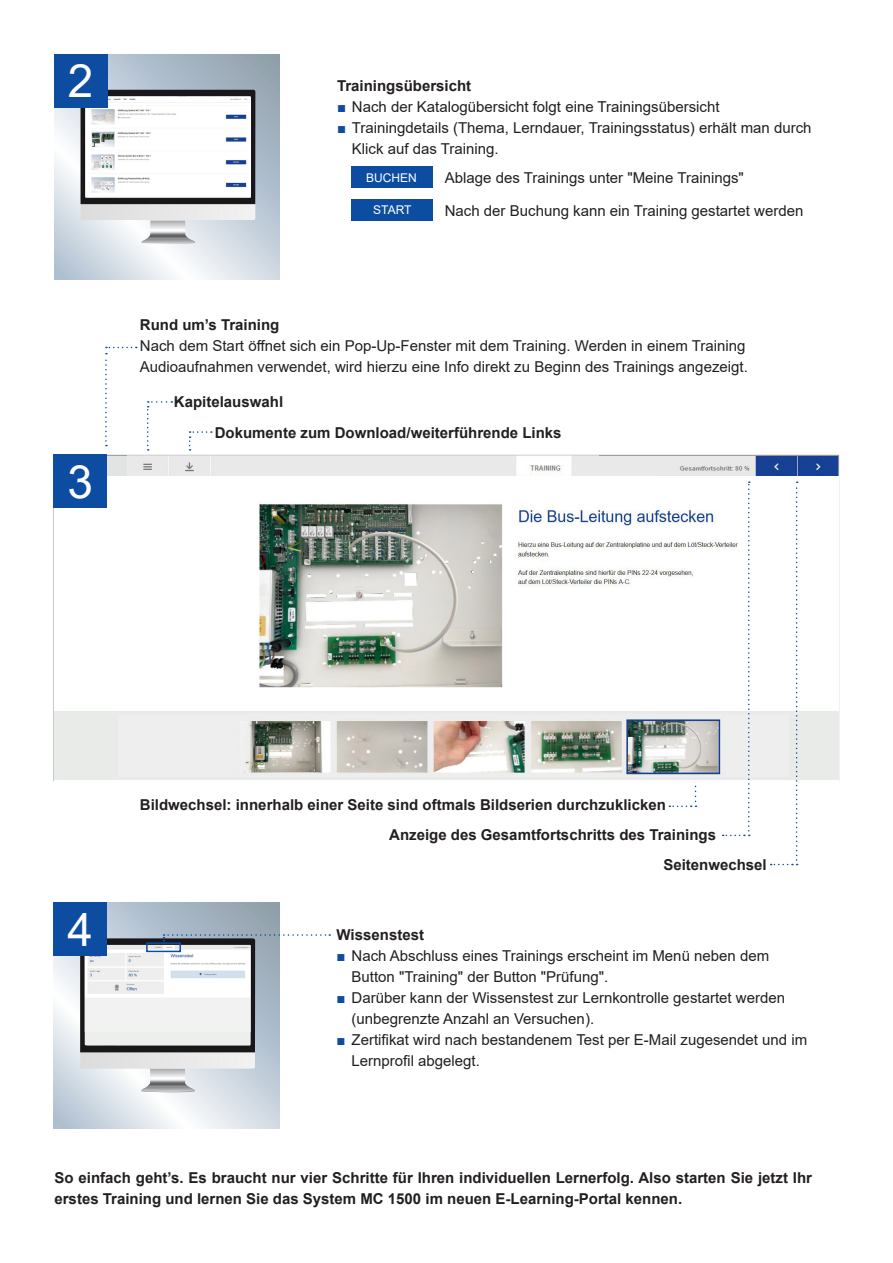
<style>
.page{position:relative;width:893px;height:1263px;background:#fff}
.page>*{position:absolute;margin:0;border:0;box-sizing:border-box;transform-origin:0 0}
.t1{font:45.9px "Arial";color:#fff}
.t2{font:15px/21px "Arial";color:#231f20}
.t3{font:700 15px/29.8px "Arial";color:#231f20}
.t4{font:12px "Arial";color:#fff}
.s1{color:#0d4da1}
</style>
<div class="page">
<svg style="left:54px;top:54px;width:226px;height:226px;background:#c5cfd9"></svg>
<img style="left:81px;top:90px;width:175px;height:154px">
<img style="left:85px;top:96px;width:166px;height:102px">
<div style="left:54px;top:54px;width:53px;height:53px;background:#0d4da1"></div>
<div style="left:352px;top:167px;width:81px;height:21px;background:#0d4da1"></div>
<div style="left:352px;top:200px;width:81px;height:21px;background:#0d4da1"></div>
<svg style="left:54px;top:903px;width:225px;height:225px;background:#c7d1da"></svg>
<img style="left:80px;top:938px;width:175px;height:155px">
<div style="left:85px;top:945px;width:166px;height:100px;background:#edefed"></div>
<img style="left:85px;top:945px;width:166px;height:87px">
<div style="left:54px;top:903px;width:53px;height:53px;background:#0d4da1"></div>
<svg style="left:54px;top:455px;width:785px;height:21px"></svg>
<img style="left:598px;top:457px;width:239px;height:19px">
<svg style="left:189px;top:431px;width:23px;height:20px"></svg>
<svg style="left:147px;top:401px;width:25px;height:50px"></svg>
<svg style="left:105px;top:347px;width:32px;height:99px"></svg>
<div style="left:146px;top:942px;width:35px;height:10px;border:2px solid #0d4da1"></div>
<svg style="left:163px;top:934px;width:167px;height:7px"></svg>
<svg style="left:669px;top:782px;width:27px;height:25px"></svg>
<img style="left:128px;top:455px;width:470px;height:21px">
<div style="left:54px;top:711px;width:784px;height:68px;background:#e8ebe8"></div>
<img style="left:119px;top:714px;width:652px;height:62px">
<img style="left:258px;top:504px;width:465px;height:184px">
<div style="left:54px;top:455px;width:53px;height:53px;background:#0d4da1"></div>
<svg style="left:771px;top:481px;width:27px;height:384px"></svg>
<svg style="left:723px;top:481px;width:27px;height:355px"></svg>
<h1 class="t1" style="left:68px;top:49px;width:27px">2</h1>
<h1 class="t1" style="left:67px;top:450px;width:27px">3</h1>
<p class="t3" style="left:337px;top:71px;width:136px">Trainingsübersicht</p>
<p class="t2" style="left:337px;top:97px;width:384px"><span class="s1">■</span> Nach der Katalogübersicht folgt eine Trainingsübersicht</p>
<p class="t2" style="left:352px;top:118px;width:461px;text-indent:-15px"><span class="s1">■</span> Trainingdetails (Thema, Lerndauer, Trainingsstatus) erhält man durch<br>Klick auf das Training.</p>
<p class="t4" style="left:366px;top:169px;width:52px">BUCHEN</p>
<p class="t4" style="left:373px;top:202px;width:40px">START</p>
<p class="t2" style="left:445px;top:167px;width:301px">Ablage des Trainings unter "Meine Trainings"</p>
<p class="t2" style="left:445px;top:200px;width:360px">Nach der Buchung kann ein Training gestartet werden</p>
<p class="t3" style="left:140px;top:310px;width:141px">Rund um’s Training</p>
<p class="t2" style="left:140px;top:335px;width:609px">Nach dem Start öffnet sich ein Pop-Up-Fenster mit dem Training. Werden in einem Training<br>Audioaufnahmen verwendet, wird hierzu eine Info direkt zu Beginn des Trainings angezeigt.</p>
<p class="t3" style="left:174px;top:387px;width:111px">Kapitelauswahl</p>
<p class="t3" style="left:215px;top:417px;width:348px">Dokumente zum Download/weiterführende Links</p>
<h1 class="t1" style="left:67px;top:898px;width:27px">4</h1>
<p class="t3" style="left:140px;top:790px;width:528px">Bildwechsel: innerhalb einer Seite sind oftmals Bildserien durchzuklicken</p>
<p class="t3" style="left:663px;top:820px;width:105px;text-indent:-274px">Anzeige des Gesamtfortschritts des Trainings<br>Seitenwechsel</p>
<p class="t3" style="left:337px;top:920px;width:89px">Wissenstest</p>
<p class="t2" style="left:351px;top:945px;width:419px;text-indent:-15px"><span class="s1">■</span> Nach Abschluss eines Trainings erscheint im Menü neben dem<br>Button "Training" der Button "Prüfung".</p>
<p class="t2" style="left:351px;top:987px;width:435px;text-indent:-15px"><span class="s1">■</span> Darüber kann der Wissenstest zur Lernkontrolle gestartet werden (unbegrenzte Anzahl an Versuchen).</p>
<p class="t2" style="left:351px;top:1029px;width:457px;text-indent:-15px"><span class="s1">■</span> Zertifikat wird nach bestandenem Test per E-Mail zugesendet und im<br>Lernprofil abgelegt.</p>
<p class="t3" style="left:54px;top:1167px;width:759px;line-height:21px">So einfach geht’s. Es braucht nur vier Schritte für Ihren individuellen Lernerfolg. Also starten Sie jetzt Ihr erstes Training und lernen Sie das System MC 1500 im neuen E-Learning-Portal kennen.</p>
</div>
